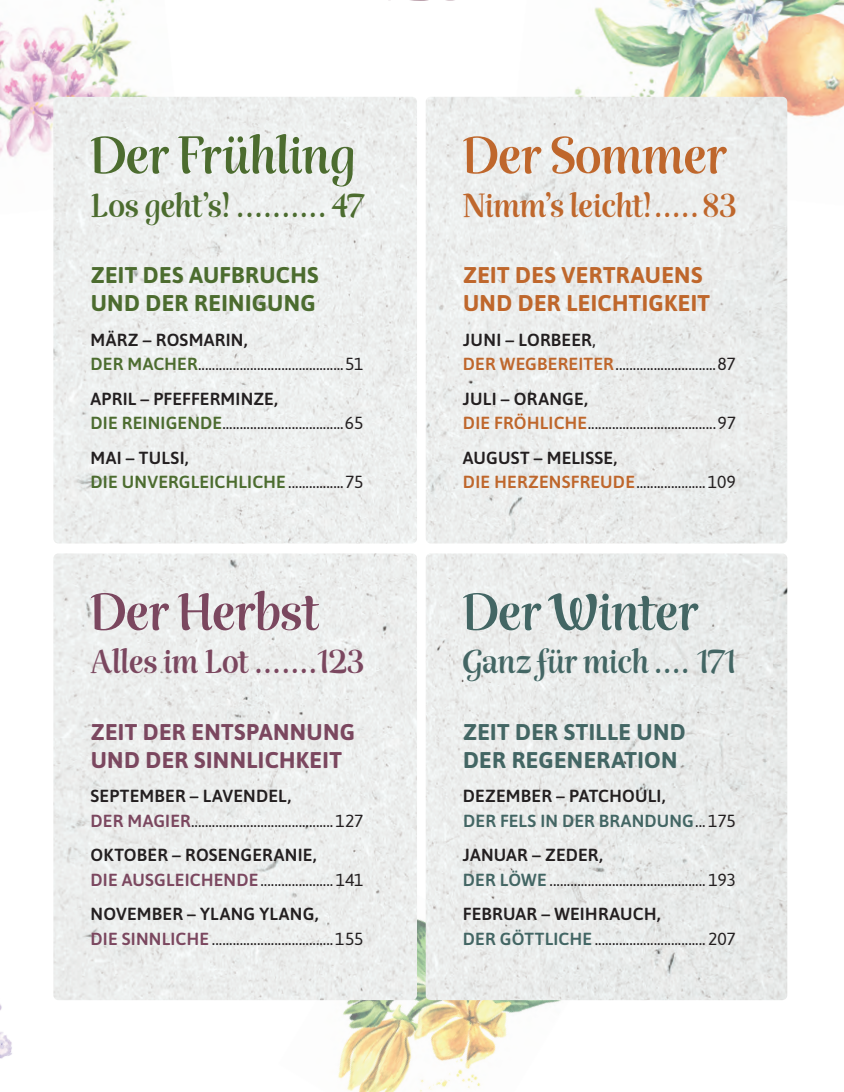
<style>
.page{position:relative;width:844px;height:1092px;background:#fff}
.page>*{position:absolute;margin:0;border:0;box-sizing:border-box;transform-origin:0 0}
.t1{font:52.5px "Rumba Std Extra";color:#4c6c2f}
.t2{font:52.5px "Rumba Std Extra";letter-spacing:.005em;color:#7b475f}
.t3{font:52.5px "Rumba Std Extra";color:#bf672c}
.t4{font:52.5px "Rumba Std Extra";color:#436664}
.t5{font:33.25px "Rumba Std Extra";color:#4c6c2f}
.t6{font:33.25px "Rumba Std Extra";letter-spacing:-.005em;color:#7b475f}
.t7{font:33.25px "Rumba Std Extra";letter-spacing:-.005em;color:#bf672c}
.t8{font:33.25px "Rumba Std Extra";letter-spacing:-.005em;color:#436664}
.t9{font:700 22.75px/28px "Asap";letter-spacing:.015em;color:#7b475f}
.t10{font:700 22.75px/28px "Asap";letter-spacing:.015em;color:#bf672c}
.t11{font:700 22.75px/28px "Asap";letter-spacing:.015em;color:#4c6c2f}
.t12{font:700 22.75px/28px "Asap";letter-spacing:.015em;color:#436664}
.t13{font:17.5px/24.5px "Asap";letter-spacing:-.005em;color:#231f20}
.t14{font:500 17.5px/24.5px "Asap";letter-spacing:.01em;color:#4c6c2f}
.t15{font:500 17.5px/24.5px "Asap";letter-spacing:.01em;color:#436664}
.s1{font-weight:500}
.s2{font-weight:500;color:#4c6c2f}
.s3{color:#231f20}
.s4{font-weight:400;color:#231f20}
.s5{font-weight:500;color:#7b475f}
.s6{font-weight:500;color:#bf672c}
.s7{font-weight:500;color:#436664}
</style>
<div class="page">
<img style="left:320px;top:919px;width:241px;height:172px">
<img style="left:574px;top:0;width:269px;height:165px">
<img style="left:0;top:0;width:149px;height:157px">
<img style="left:0;top:1004px;width:12px;height:55px">
<img style="left:53px;top:97px;width:364px;height:446px">
<img style="left:53px;top:553px;width:364px;height:447px">
<img style="left:426px;top:97px;width:361px;height:446px">
<img style="left:425px;top:553px;width:362px;height:447px">
<h1 class="t1" style="left:91px;top:124px;width:266px">Der Frühling</h1>
<h2 class="t5" style="left:91px;top:186px;width:274px">Los geht’s! .......... 47</h2>
<h3 class="t11" style="left:91px;top:260px;width:229px">ZEIT DES AUFBRUCHS<br>UND DER REINIGUNG</h3>
<p class="t13" style="left:91px;top:327px;width:274px"><span class="s1">MÄRZ – ROSMARIN,<br></span><span class="s2">DER MACHER</span>...........................................51</p>
<p class="t13" style="left:91px;top:386px;width:274px"><span class="s1">APRIL – PFEFFERMINZE,<br></span><span class="s2">DIE REINIGENDE</span>....................................65</p>
<p class="t14" style="left:91px;top:444px;width:274px"><span class="s3">MAI – TULSI,<br></span>DIE UNVERGLEICHLICHE<span class="s4">.................75</span></p>
<h1 class="t2" style="left:91px;top:581px;width:229px">Der Herbst</h1>
<h2 class="t6" style="left:91px;top:642px;width:274px">Alles im Lot .......123</h2>
<h3 class="t9" style="left:91px;top:717px;width:266px">ZEIT DER ENTSPANNUNG<br>UND DER SINNLICHKEIT</h3>
<p class="t13" style="left:91px;top:783px;width:274px"><span class="s1">SEPTEMBER – LAVENDEL,<br></span><span class="s5">DER MAGIER</span>..........................................127</p>
<p class="t13" style="left:91px;top:842px;width:274px"><span class="s1">OKTOBER – ROSENGERANIE,<br></span><span class="s5">DIE AUSGLEICHENDE</span>...................... 141</p>
<p class="t13" style="left:91px;top:901px;width:274px"><span class="s1">NOVEMBER – YLANG YLANG,<br></span><span class="s5">DIE SINNLICHE</span>....................................155</p>
<h1 class="t3" style="left:463px;top:124px;width:264px">Der Sommer</h1>
<h2 class="t7" style="left:463px;top:186px;width:274px">Nimm’s leicht!.....83</h2>
<h3 class="t10" style="left:463px;top:260px;width:248px">ZEIT DES VERTRAUENS<br>UND DER LEICHTIGKEIT</h3>
<p class="t13" style="left:463px;top:327px;width:274px"><span class="s1">JUNI – LORBEER</span>,<br><span class="s6">DER WEGBEREITER</span>..............................87</p>
<p class="t13" style="left:463px;top:386px;width:274px"><span class="s1">JULI – ORANGE,<br></span><span class="s6">DIE FRÖHLICHE</span>......................................97</p>
<p class="t13" style="left:463px;top:444px;width:274px"><span class="s1">AUGUST – MELISSE,<br></span><span class="s6">DIE HERZENSFREUDE</span>.....................109</p>
<h1 class="t4" style="left:463px;top:581px;width:236px">Der Winter</h1>
<h2 class="t8" style="left:463px;top:642px;width:274px">Ganz für mich .... 171</h2>
<h3 class="t12" style="left:463px;top:717px;width:224px">ZEIT DER STILLE UND<br>DER REGENERATION</h3>
<p class="t15" style="left:463px;top:783px;width:274px"><span class="s3">DEZEMBER – PATCHOULI,<br></span>DER FELS IN DER BRANDUNG<span class="s4">.... 175</span></p>
<p class="t13" style="left:463px;top:842px;width:274px"><span class="s1">JANUAR – ZEDER,<br></span><span class="s7">DER LÖWE</span>.............................................. 193</p>
<p class="t13" style="left:463px;top:901px;width:274px"><span class="s1">FEBRUAR – WEIHRAUCH,<br></span><span class="s7">DER GÖTTLICHE</span>................................. 207</p>
</div>
